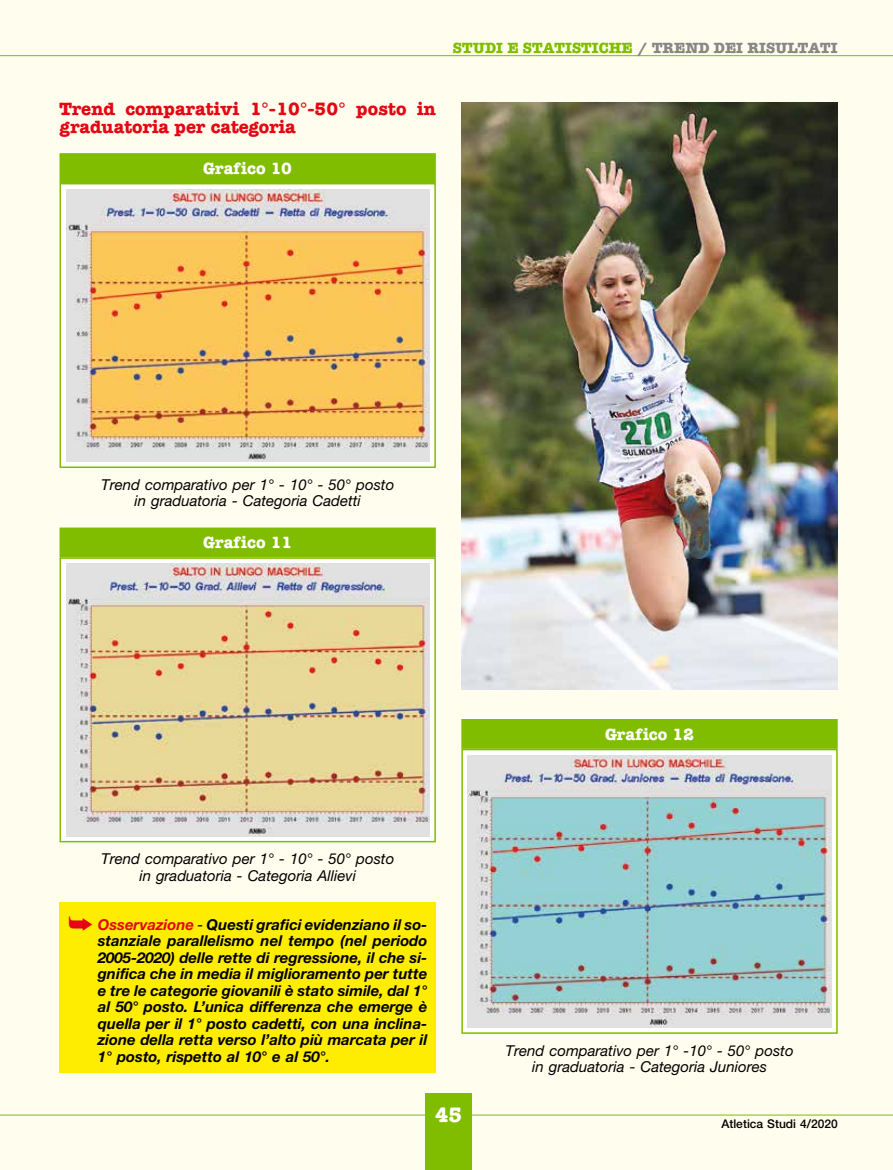
<style>
.page{position:relative;width:893px;height:1170px;background:#fff}
.page>*{position:absolute;margin:0;border:0;box-sizing:border-box;transform-origin:0 0}
.t1{font:700 21px "American Typewriter Std";color:#fff}
.t2{font:700 18px/18.8px "American Typewriter Std";color:#e30613}
.t3{font:700 16.5px "American Typewriter Std";color:#fff}
.t4{font:italic 700 15px/16.5px "Helvetica Neue LT Std";color:#000;text-align:justify}
.t5{font:italic 15px/16.5px "Helvetica Neue LT Std";color:#000;text-align:center}
.t6{font:700 15px "American Typewriter Std";color:#878787}
.t7{font:500 12px "Helvetica Neue LT Std";color:#000}
.s1{color:#80bc00}
.s2{color:#e30613}
.s3{font-weight:400}
</style>
<div class="page">
<div style="left:0;top:0;width:893px;height:1169px;background:#fffdee"></div>
<hr style="left:0;top:1114px;width:893px;height:1px;background:#80bc00">
<div style="left:425px;top:1093px;width:47px;height:76px;background:#80bc00"></div>
<hr style="left:0;top:55px;width:893px;height:1px;background:#80bc00">
<div style="left:60px;top:184px;width:375px;height:283px;background:linear-gradient(to right,#fff,#fff)"></div>
<img style="left:66px;top:190px;width:363px;height:271px">
<div style="left:60px;top:183px;width:376px;height:285px;border:2px solid #80bc00"></div>
<div style="left:60px;top:154px;width:375px;height:28px;background:#80bc00"></div>
<div style="left:60px;top:153px;width:376px;height:30px;border:2px solid #80bc00"></div>
<svg style="left:63px;top:560px;width:370px;height:279px;background:#f8f8f8"></svg>
<img style="left:66px;top:563px;width:363px;height:272px">
<div style="left:60px;top:557px;width:376px;height:285px;border:2px solid #80bc00"></div>
<div style="left:60px;top:528px;width:375px;height:28px;background:#80bc00"></div>
<div style="left:60px;top:527px;width:376px;height:30px;border:2px solid #80bc00"></div>
<svg style="left:464px;top:751px;width:371px;height:279px;background:#f9f9f9"></svg>
<img style="left:468px;top:755px;width:363px;height:272px">
<div style="left:461px;top:748px;width:377px;height:285px;border:2px solid #80bc00"></div>
<div style="left:462px;top:719px;width:375px;height:29px;background:#80bc00"></div>
<img style="left:461px;top:102px;width:377px;height:587px">
<div style="left:60px;top:901px;width:376px;height:170px;background:#ffed00"></div>
<p class="t6" style="left:453px;top:39px;width:386px"><span class="s1">STUDI E STATISTICHE</span> / TREND DEI RISULTATI</p>
<p class="t2" style="left:60px;top:99px;width:378px">Trend comparativi 1°-10°-50° posto in graduatoria per categoria</p>
<p class="t3" style="left:203px;top:158px;width:90px">Grafico 10</p>
<p class="t5" style="left:101px;top:476px;width:295px">Trend comparativo per 1° - 10° - 50° posto in graduatoria - Categoria Cadetti</p>
<p class="t3" style="left:203px;top:533px;width:90px">Grafico 11</p>
<p class="t5" style="left:101px;top:850px;width:295px">Trend comparativo per 1° - 10° - 50° posto in graduatoria - Categoria Allievi</p>
<p class="t4" style="left:98px;top:915px;width:331px;text-indent:-30px"><span class="s2">➥ Osservazione</span> <span class="s3">-</span> Questi grafici evidenziano il so&shy;stanziale parallelismo nel tempo (nel periodo 2005-2020) delle rette di regressione, il che si&shy;gnifica che in media il miglioramento per tutte e tre le categorie giovanili è stato simile, dal 1° al 50° posto. L’unica differenza che emerge è quella per il 1° posto cadetti, con una inclina&shy;zione della retta verso l’alto più marcata per il 1° posto, rispetto al 10° e al 50°.</p>
<p class="t3" style="left:605px;top:724px;width:90px">Grafico 12</p>
<p class="t5" style="left:505px;top:1041px;width:290px">Trend comparativo per 1° -10° - 50° posto in graduatoria - Categoria Juniores</p>
<h1 class="t1" style="left:435px;top:1102px;width:29px">45</h1>
<p class="t7" style="left:721px;top:1115px;width:118px">Atletica Studi 4/2020</p>
</div>
